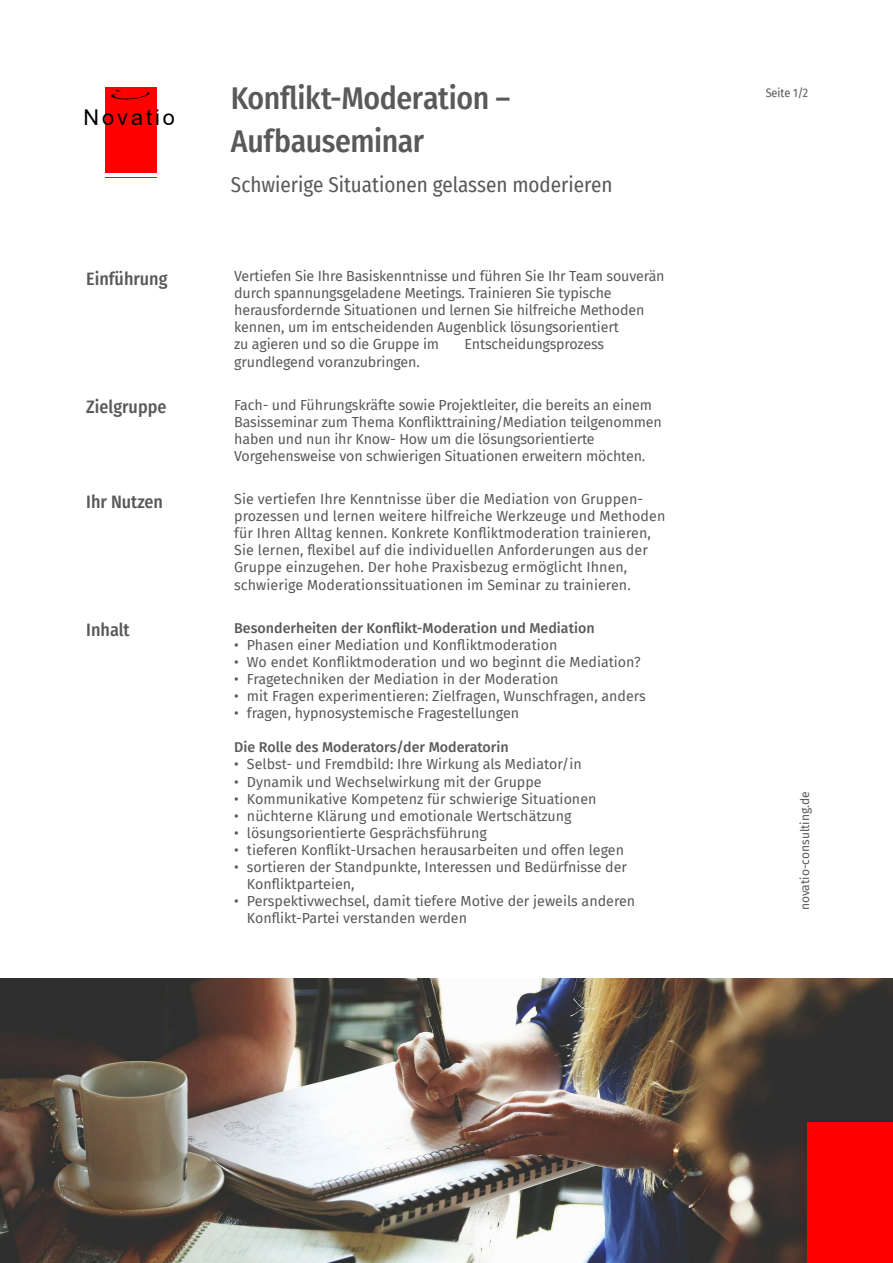
<style>
.page{position:relative;width:893px;height:1263px;background:#fff}
.page>*{position:absolute;margin:0;border:0;box-sizing:border-box;transform-origin:0 0}
.t1{font:500 31.5px/43.2px "Fira Sans Condensed";letter-spacing:-.015em;color:#58595b}
.t2{font:21.75px "Arial";letter-spacing:.135em;color:#000}
.t3{font:21px "Fira Sans Condensed";color:#58595b}
.t4{font:500 18px "Fira Sans Condensed";color:#58595b}
.t5{font:14.25px/17.1px "Fira Sans";color:#58595b}
.t6{font:500 14.25px "Fira Sans";color:#58595b}
.t7{font:12px "Fira Sans";color:#58595b}
.t8{font:12px "Fira Sans Condensed";color:#58595b}
</style>
<div class="page">
<img style="left:0;top:978px;width:893px;height:285px">
<div style="left:105px;top:87px;width:52px;height:86px;background:#f00"></div>
<div style="left:808px;top:1122px;width:85px;height:141px;background:#f00"></div>
<h2 class="t2" style="left:84px;top:109px;width:93px">Novatio</h2>
<h1 class="t1" style="left:231px;top:75px;width:281px">Konflikt-Moderation –<br>Aufbauseminar</h1>
<h3 class="t3" style="left:231px;top:169px;width:383px">Schwierige Situationen gelassen moderieren</h3>
<p class="t4" style="left:86px;top:264px;width:83px">Einführung</p>
<p class="t5" style="left:234px;top:267px;width:432px">Vertiefen Sie Ihre Basiskenntnisse und führen Sie Ihr Team souverän durch spannungsgeladene Meetings. Trainieren Sie typische herausfordernde Situationen und lernen Sie hilfreiche Methoden kennen, um im entscheidenden Augenblick lösungsorientiert<br>zu agieren und so die Gruppe im</p>
<p class="t5" style="left:464px;top:335px;width:141px">Entscheidungsprozess</p>
<p class="t5" style="left:234px;top:353px;width:187px">grundlegend voranzubringen.</p>
<p class="t4" style="left:86px;top:392px;width:82px">Zielgruppe</p>
<p class="t5" style="left:234px;top:396px;width:429px">Fach- und Führungskräfte sowie Projektleiter, die bereits an einem Basisseminar zum Thema Konflikttraining/Mediation teilgenommen haben und nun ihr Know- How um die lösungsorientierte Vorgehensweise von schwierigen Situationen erweitern möchten.</p>
<p class="t4" style="left:86px;top:487px;width:78px">Ihr Nutzen</p>
<p class="t5" style="left:234px;top:490px;width:433px">Sie vertiefen Ihre Kenntnisse über die Mediation von Gruppen&shy;prozessen und lernen weitere hilfreiche Werkzeuge und Methoden für Ihren Alltag kennen. Konkrete Konfliktmoderation trainieren, Sie lernen, flexibel auf die individuellen Anforderungen aus der Gruppe einzugehen. Der hohe Praxisbezug ermöglicht Ihnen, schwierige Moderationssituationen im Seminar zu trainieren.</p>
<p class="t4" style="left:86px;top:615px;width:45px">Inhalt</p>
<p class="t6" style="left:234px;top:616px;width:362px">Besonderheiten der Konflikt-Moderation und Mediation</p>
<p class="t5" style="left:234px;top:636px;width:325px">• Phasen einer Mediation und Konfliktmoderation</p>
<p class="t5" style="left:234px;top:653px;width:408px">• Wo endet Konfliktmoderation und wo beginnt die Mediation?</p>
<p class="t5" style="left:234px;top:670px;width:326px">• Fragetechniken der Mediation in der Moderation</p>
<p class="t5" style="left:234px;top:687px;width:413px">• mit Fragen experimentieren: Zielfragen, Wunschfragen, anders</p>
<p class="t5" style="left:234px;top:704px;width:286px">• fragen, hypnosystemische Fragestellungen</p>
<p class="t6" style="left:234px;top:736px;width:276px">Die Rolle des Moderators/der Moderatorin</p>
<p class="t5" style="left:234px;top:755px;width:349px">• Selbst- und Fremdbild: Ihre Wirkung als Mediator/in</p>
<p class="t5" style="left:234px;top:773px;width:309px">• Dynamik und Wechselwirkung mit der Gruppe</p>
<p class="t5" style="left:234px;top:790px;width:364px">• Kommunikative Kompetenz für schwierige Situationen</p>
<p class="t5" style="left:234px;top:807px;width:339px">• nüchterne Klärung und emotionale Wertschätzung</p>
<p class="t5" style="left:234px;top:824px;width:254px">• lösungsorientierte Gesprächsführung</p>
<p class="t5" style="left:234px;top:841px;width:391px">• tieferen Konflikt-Ursachen herausarbeiten und offen legen</p>
<p class="t5" style="left:247px;top:858px;width:382px;text-indent:-13px">• sortieren der Standpunkte, Interessen und Bedürfnisse der<br>Konfliktparteien,</p>
<p class="t5" style="left:247px;top:892px;width:390px;text-indent:-13px">• Perspektivwechsel, damit tiefere Motive der jeweils anderen<br>Konflikt-Partei verstanden werden</p>
<p class="t8" style="left:766px;top:84px;width:44px">Seite 1/2</p>
<p class="t7" style="left:796px;top:910px;width:120px;rotate:-90deg">novatio-consulting.de</p>
</div>
